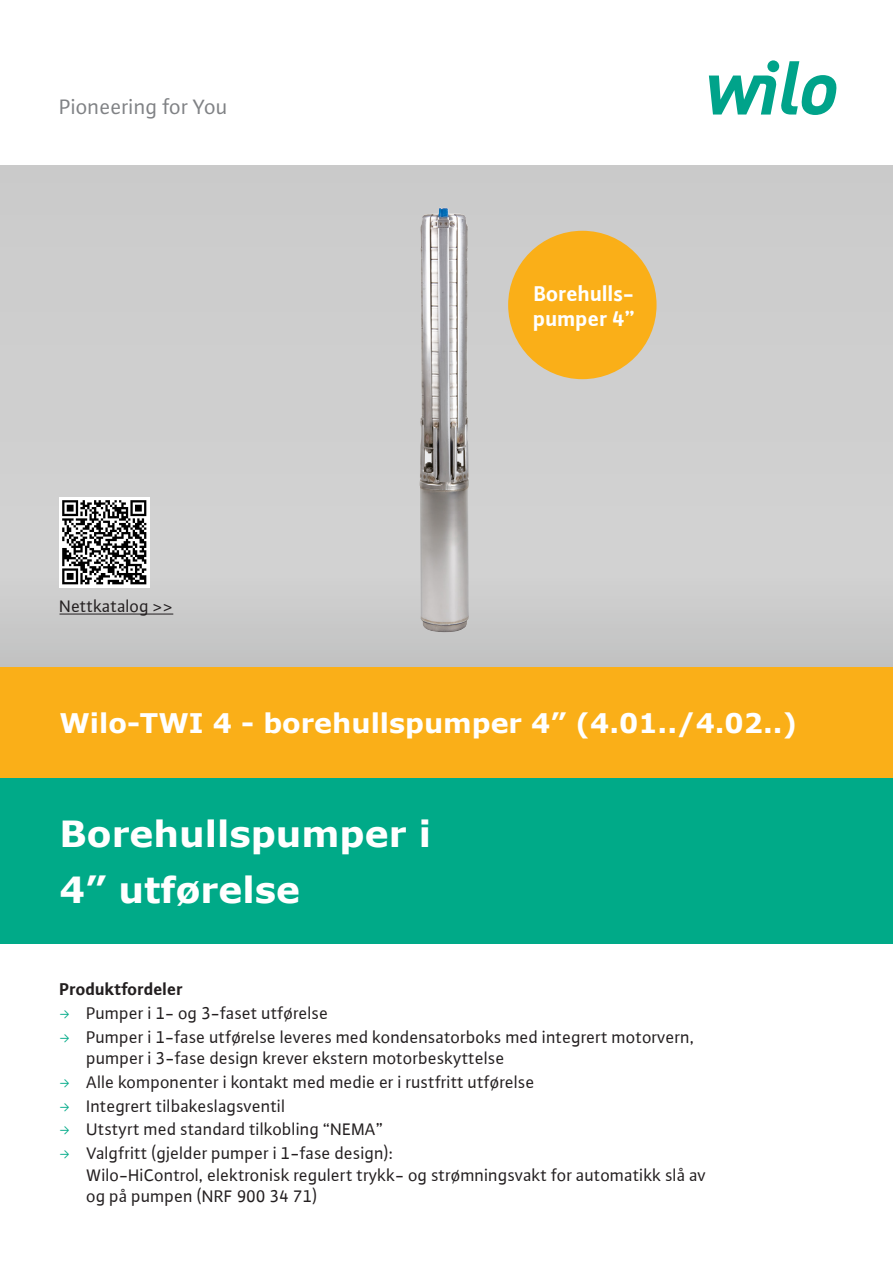
<style>
.page{position:relative;width:893px;height:1263px;background:#fff}
.page>*{position:absolute;margin:0;border:0;box-sizing:border-box;transform-origin:0 0}
._1Title_Wilogreen{font:700 36px "Verdana";color:#fff}
._1Title_Wilogreen-2{font:700 27px "Verdana";color:#fff}
.Typ{font:700 22.5px "WILO Plus Global";color:#fff}
.t1{font:22.2px "WILO Plus FM";color:#808285}
.UnorderedList-li{font:18px/21.6px "WILO Plus Global";color:#231f20}
.Paragraph-h1{font:700 18px "WILO Plus Global";color:#231f20}
.s1{font-family:"WILO Pict";font-size:14.25px;color:#0a8}
</style>
<div class="page">
<img style="left:0;top:166px;width:893px;height:502px">
<svg style="left:709px;top:61px;width:127px;height:54px"></svg>
<div style="left:767px;top:60px;width:12px;height:12px;background:#00a38a;border-radius:50%"></div>
<div style="left:0;top:767px;width:893px;height:177px;background:#0a8"></div>
<div style="left:0;top:668px;width:893px;height:110px;background:#faaf18"></div>
<div style="left:508px;top:231px;width:149px;height:148px;background:#faaf18;border-radius:50%"></div>
<img style="left:419px;top:209px;width:50px;height:423px">
<hr style="left:60px;top:614px;width:113px;height:1px;background:#231f20">
<img style="left:60px;top:497px;width:90px;height:91px">
<p class="t1" style="left:60px;top:92px;width:170px">Pioneering for You</p>
<p class="UnorderedList-li" style="left:60px;top:595px;width:115px">Nettkatalog &gt;&gt;</p>
<p class="Typ" style="left:534px;top:280px;width:102px">Borehulls-</p>
<p class="Typ" style="left:533px;top:305px;width:103px">pumper 4”</p>
<p class="_1Title_Wilogreen-2" style="left:60px;top:704px;width:739px">Wilo-TWI 4 - borehullspumper 4” (4.01../4.02..)</p>
<p class="_1Title_Wilogreen" style="left:60px;top:809px;width:373px">Borehullspumper i</p>
<p class="_1Title_Wilogreen" style="left:60px;top:864px;width:242px">4” utførelse</p>
<p class="Paragraph-h1" style="left:60px;top:978px;width:125px">Produktfordeler</p>
<p class="UnorderedList-li" style="left:60px;top:1002px;width:270px"><span class="s1">ƒ</span> Pumper i 1- og 3-faset utførelse</p>
<p class="UnorderedList-li" style="left:87px;top:1025px;width:609px;text-indent:-27px"><span class="s1">ƒ</span> Pumper i 1-fase utførelse leveres med kondensatorboks med integrert motorvern, pumper i 3-fase design krever ekstern motorbeskyttelse</p>
<p class="UnorderedList-li" style="left:60px;top:1071px;width:477px"><span class="s1">ƒ</span> Alle komponenter i kontakt med medie er i rustfritt utførelse</p>
<p class="UnorderedList-li" style="left:60px;top:1094px;width:227px"><span class="s1">ƒ</span> Integrert tilbakeslagsventil</p>
<p class="UnorderedList-li" style="left:60px;top:1118px;width:325px"><span class="s1">ƒ</span> Utstyrt med standard tilkobling “NEMA”</p>
<p class="UnorderedList-li" style="left:87px;top:1142px;width:621px;text-indent:-27px"><span class="s1">ƒ</span> Valgfritt (gjelder pumper i 1-fase design):<br>Wilo-HiControl, elektronisk regulert trykk- og strømningsvakt for automatikk slå av og på pumpen (NRF 900 34 71)</p>
</div>
